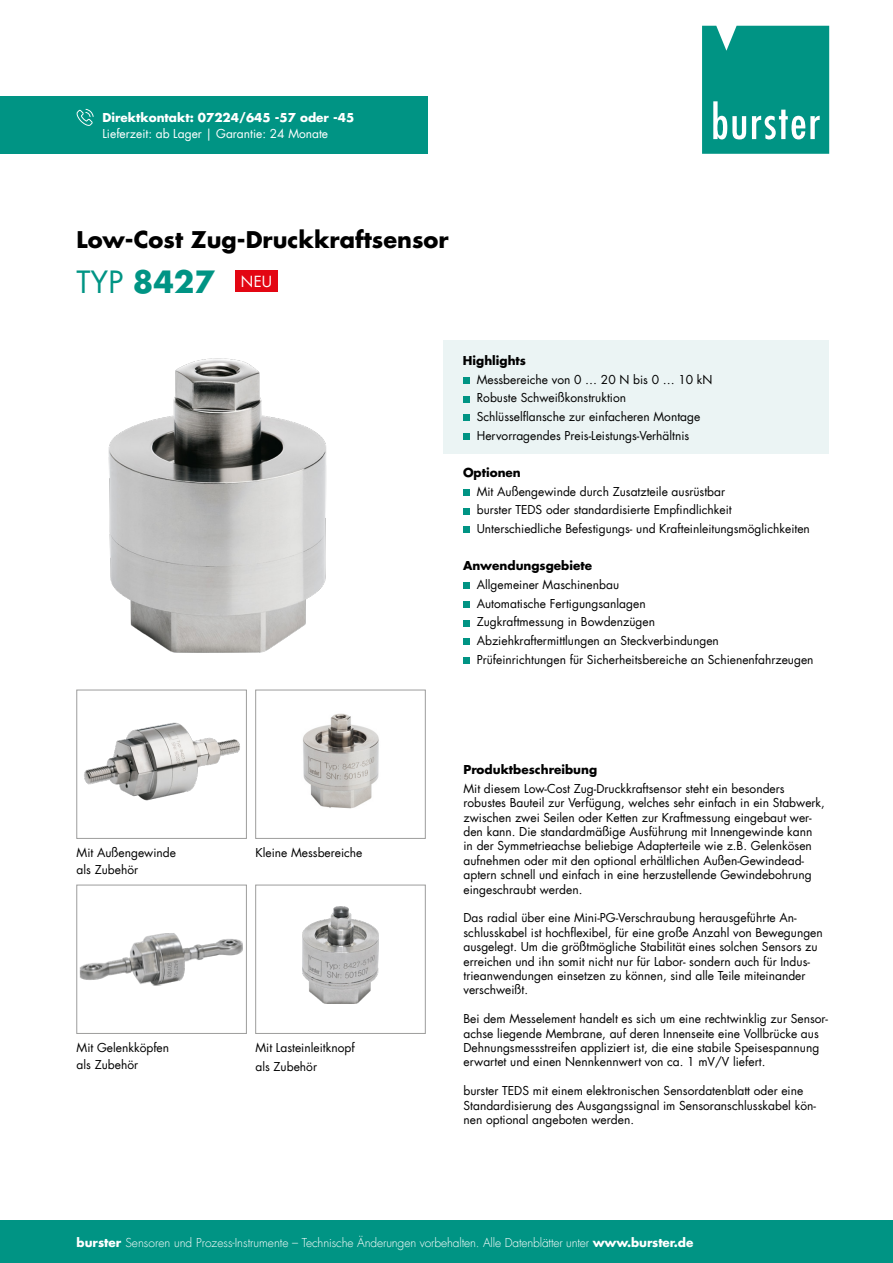
<style>
.page{position:relative;width:893px;height:1263px;background:#fff}
.page>*{position:absolute;margin:0;border:0;box-sizing:border-box;transform-origin:0 0}
.t1{font:700 30px "Futura LT";color:#009484}
.t2{font:700 22.5px "Futura LT";color:#000}
.t3{font:15px "Futura LT";color:#fff}
.t4{font:12px/14.4px "Futura LT";color:#000}
.t5{font:300 12px "Futura LT";letter-spacing:-.01em;color:#fff}
.t6{font:700 12px "Futura LT";color:#000}
.t7{font:12px "Futura LT";color:#fff}
.t8{font:700 12px "Futura LT";color:#fff}
.s1{font-weight:400}
.s2{font-weight:700}
</style>
<div class="page">
<div style="left:443px;top:340px;width:386px;height:114px;background:#ebf4f4"></div>
<div style="left:463px;top:377px;width:6px;height:7px;background:#009484"></div>
<svg style="left:463px;top:396px;width:6px;height:6px"></svg>
<svg style="left:463px;top:415px;width:6px;height:6px"></svg>
<div style="left:463px;top:433px;width:6px;height:7px;background:#009484"></div>
<div style="left:463px;top:489px;width:6px;height:7px;background:#009484"></div>
<svg style="left:463px;top:508px;width:6px;height:6px"></svg>
<div style="left:463px;top:526px;width:6px;height:7px;background:#009484"></div>
<div style="left:463px;top:582px;width:6px;height:7px;background:#009484"></div>
<svg style="left:463px;top:601px;width:6px;height:6px"></svg>
<svg style="left:463px;top:620px;width:6px;height:6px"></svg>
<div style="left:463px;top:638px;width:6px;height:7px;background:#009484"></div>
<svg style="left:463px;top:657px;width:6px;height:6px"></svg>
<div style="left:235px;top:270px;width:43px;height:21px;background:#e30613"></div>
<img style="left:76px;top:291px;width:349px;height:409px">
<svg style="left:702px;top:26px;width:127px;height:128px"></svg>
<div style="left:0;top:1220px;width:893px;height:43px;background:#009484"></div>
<div style="left:77px;top:885px;width:170px;height:149px;border:1px solid #9d9d9c"></div>
<div style="left:255px;top:690px;width:171px;height:149px;border:1px solid #9d9d9c"></div>
<div style="left:255px;top:885px;width:171px;height:149px;border:1px solid #9d9d9c"></div>
<img style="left:76px;top:700px;width:216px;height:139px">
<img style="left:270px;top:703px;width:109px;height:133px">
<div style="left:0;top:96px;width:428px;height:58px;background:#009484"></div>
<svg style="left:77px;top:109px;width:17px;height:17px"></svg>
<img style="left:302px;top:907px;width:77px;height:97px">
<img style="left:79px;top:933px;width:164px;height:53px">
<p class="t8" style="left:102px;top:109px;width:253px">Direktkontakt: 07224/645 -57 oder -45</p>
<p class="t7" style="left:102px;top:126px;width:227px">Lieferzeit: ab Lager | Garantie: 24 Monate</p>
<h2 class="t2" style="left:77px;top:225px;width:374px">Low-Cost Zug-Druckkraftsensor</h2>
<h1 class="t1" style="left:77px;top:262px;width:140px"><span class="s1">TYP</span> 8427</h1>
<p class="t3" style="left:241px;top:272px;width:33px">NEU</p>
<p class="t6" style="left:463px;top:353px;width:65px">Highlights</p>
<p class="t4" style="left:477px;top:370px;width:237px;line-height:18.6px">Messbereiche von 0 … 20 N bis 0 … 10 kN Robuste Schweißkonstruktion Schlüsselflansche zur einfacheren Montage Hervorragendes Preis-Leistungs-Verhältnis</p>
<p class="t6" style="left:463px;top:464px;width:59px">Optionen</p>
<p class="t4" style="left:477px;top:482px;width:335px;line-height:18.6px">Mit Außengewinde durch Zusatzteile ausrüstbar<br>burster TEDS oder standardisierte Empfindlichkeit<br>Unterschiedliche Befestigungs- und Krafteinleitungsmöglichkeiten</p>
<p class="t6" style="left:463px;top:558px;width:131px">Anwendungsgebiete</p>
<p class="t4" style="left:477px;top:575px;width:338px;line-height:18.6px">Allgemeiner Maschinenbau<br>Automatische Fertigungsanlagen<br>Zugkraftmessung in Bowdenzügen<br>Abziehkraftermittlungen an Steckverbindungen<br>Prüfeinrichtungen für Sicherheitsbereiche an Schienenfahrzeugen</p>
<p class="t4" style="left:77px;top:845px;width:101px;line-height:16.2px">Mit Außengewinde als Zubehör</p>
<p class="t4" style="left:77px;top:1040px;width:94px;line-height:16.2px">Mit Gelenkköpfen als Zubehör</p>
<p class="t4" style="left:255px;top:846px;width:109px">Kleine Messbereiche</p>
<p class="t4" style="left:255px;top:1039px;width:101px;line-height:18.6px">Mit Lasteinleitknopf als Zubehör</p>
<p class="t6" style="left:463px;top:762px;width:135px">Produktbeschreibung</p>
<p class="t4" style="left:463px;top:781px;width:363px">Mit diesem Low-Cost Zug-Druckkraftsensor steht ein besonders robustes Bauteil zur Verfügung, welches sehr einfach in ein Stabwerk, zwischen zwei Seilen oder Ketten zur Kraftmessung eingebaut wer&shy;den kann. Die standardmäßige Ausführung mit Innengewinde kann in der Symmetrieachse beliebige Adapterteile wie z.B. Gelenkösen aufnehmen oder mit den optional erhältlichen Außen-Gewindead&shy;aptern schnell und einfach in eine herzustellende Gewindebohrung eingeschraubt werden.</p>
<p class="t4" style="left:463px;top:911px;width:361px">Das radial über eine Mini-PG-Verschraubung herausgeführte An&shy;schlusskabel ist hochflexibel, für eine große Anzahl von Bewegungen ausgelegt. Um die größtmögliche Stabilität eines solchen Sensors zu erreichen und ihn somit nicht nur für Labor- sondern auch für Indus&shy;trieanwendungen einsetzen zu können, sind alle Teile miteinander verschweißt.</p>
<p class="t4" style="left:463px;top:1012px;width:366px">Bei dem Messelement handelt es sich um eine rechtwinklig zur Sensor&shy;achse liegende Membrane, auf deren Innenseite eine Vollbrücke aus Dehnungsmessstreifen appliziert ist, die eine stabile Speisespannung erwartet und einen Nennkennwert von ca. 1 mV/V liefert.</p>
<p class="t4" style="left:463px;top:1084px;width:354px">burster TEDS mit einem elektronischen Sensordatenblatt oder eine<br>Standardisierung des Ausgangssignal im Sensoranschlusskabel kön&shy;nen optional angeboten werden.</p>
<p class="t5" style="left:77px;top:1235px;width:618px"><span class="s2">burster</span> Sensoren und Prozess-Instrumente – Technische Änderungen vorbehalten. Alle Datenblätter unter <span class="s2">www.burster.de</span></p>
</div>
